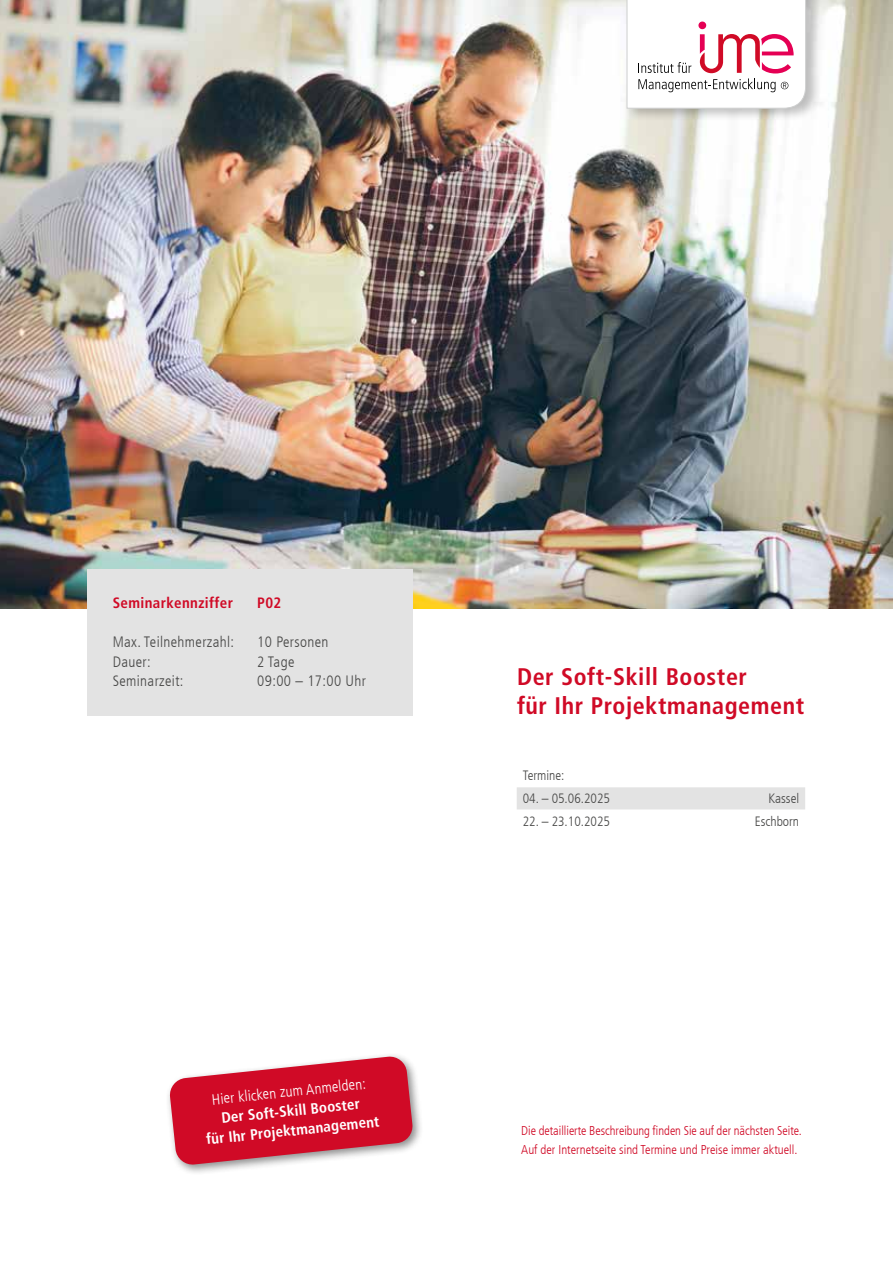
<style>
.page{position:relative;width:893px;height:1263px;background:#fff}
.page>*{position:absolute;margin:0;border:0;box-sizing:border-box;transform-origin:0 0}
.t1{font:700 condensed 24px/29.2px "Frutiger LT Com";letter-spacing:.025em;color:#d00a26}
.t2{font:300 condensed 15px "Frutiger LT Com";letter-spacing:.025em;color:#484847}
.t3{font:700 condensed 15px/19.5px "Frutiger LT Com";color:#fff;text-align:center}
.t4{font:300 condensed 15px "Frutiger LT Com";color:#fff}
.t5{font:700 condensed 15px "Frutiger LT Com";letter-spacing:.025em;color:#d00a26}
.t6{font:300 condensed 13.5px "Frutiger LT Com";color:#484847}
.t7{font:300 condensed 12.75px/19.5px "Frutiger LT Com";color:#d00a26}
</style>
<div class="page">
<img style="left:0;top:0;width:893px;height:608px">
<div style="left:625px;top:0;width:197px;height:123px;background:#000;opacity:.25"></div>
<svg style="left:627px;top:0;width:179px;height:109px"></svg>
<div style="left:87px;top:569px;width:325px;height:146px;background:#e3e3e3"></div>
<div style="left:517px;top:787px;width:288px;height:22px;background:#e3e3e3"></div>
<div style="left:165px;top:1052px;width:258px;height:123px;background:#000;opacity:.45"></div>
<svg style="left:169px;top:1056px;width:244px;height:109px"></svg>
<p class="t5" style="left:113px;top:594px;width:122px">Seminarkennziffer</p>
<p class="t5" style="left:257px;top:594px;width:26px">P02</p>
<p class="t2" style="left:113px;top:633px;width:123px">Max. Teilnehmerzahl:</p>
<p class="t2" style="left:257px;top:633px;width:73px">10 Personen</p>
<p class="t2" style="left:113px;top:653px;width:39px">Dauer:</p>
<p class="t2" style="left:257px;top:653px;width:39px">2 Tage</p>
<p class="t2" style="left:113px;top:672px;width:72px">Seminarzeit:</p>
<p class="t2" style="left:257px;top:672px;width:110px">09:00 – 17:00 Uhr</p>
<h1 class="t1" style="left:517px;top:662px;width:289px">Der Soft-Skill Booster<br>für Ihr Projektmanagement</h1>
<p class="t4" style="left:211px;top:1091px;width:156px;rotate:-6deg">Hier klicken zum Anmelden:</p>
<p class="t3" style="left:203px;top:1110px;width:176px;rotate:-6deg">Der Soft-Skill Booster<br>für Ihr Projektmanagement</p>
<p class="t6" style="left:523px;top:768px;width:43px">Termine:</p>
<p class="t6" style="left:523px;top:791px;width:89px">04. – 05.06.2025</p>
<p class="t6" style="left:768px;top:791px;width:32px">Kassel</p>
<p class="t6" style="left:523px;top:813px;width:89px">22. – 23.10.2025</p>
<p class="t6" style="left:755px;top:813px;width:46px">Eschborn</p>
<p class="t7" style="left:521px;top:1121px;width:282px">Die detaillierte Beschreibung finden Sie auf der nächsten Seite.<br>Auf der Internetseite sind Termine und Preise immer aktuell.</p>
</div>
